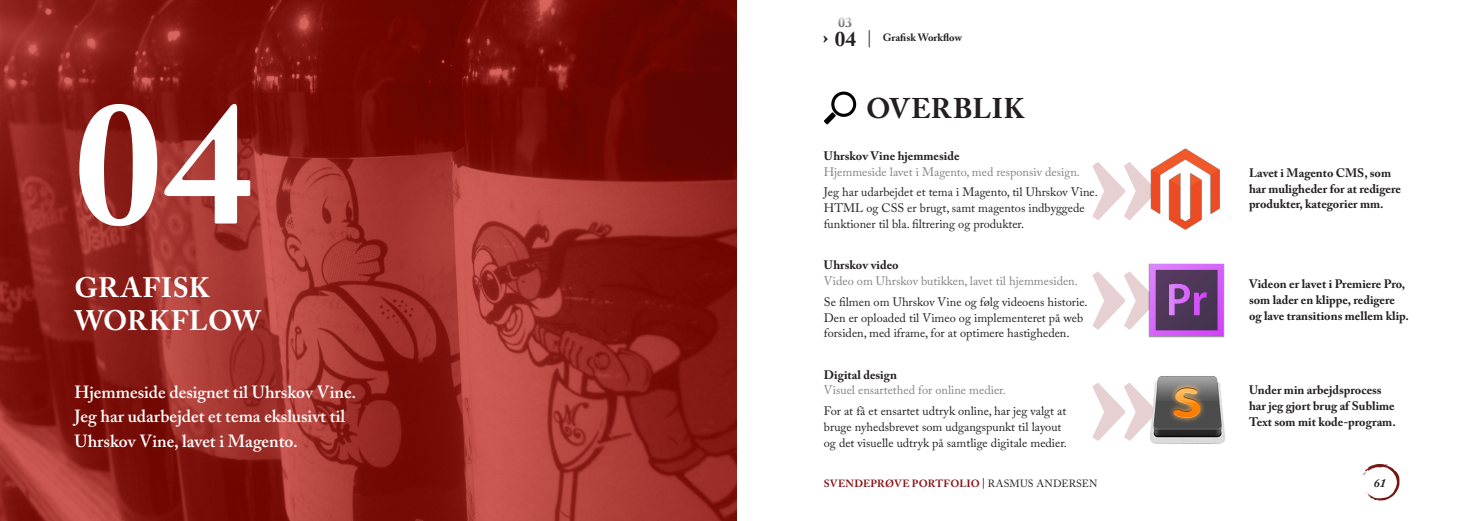
<style>
.page{position:relative;width:1474px;height:521px;background:#fff}
.page>*{position:absolute;margin:0;border:0;box-sizing:border-box;transform-origin:0 0}
.t1{font:700 175px "Adobe Caslon Pro";color:#871417}
.Rubrik{font:700 175px "Adobe Caslon Pro";color:#fff}
.Overskrift{font:700 28.26px "Adobe Caslon Pro";letter-spacing:.01em;color:#231f20}
.Rubrik-2{font:700 28px/33.6px "Adobe Caslon Pro";letter-spacing:.015em;color:#fff}
._3_linjer_Tekst{font:600 17.5px/24.5px "Adobe Caslon Pro";color:#fff}
.t2{font:700 14px "Adobe Caslon Pro";color:#231f20}
.Brødtekst{font:12.25px/15.8px "Adobe Caslon Pro";color:#231f20}
.Billedetekst{font:700 12.25px/15.8px "Adobe Caslon Pro";color:#231f20}
.Intro_til_Brød{font:12.25px "Adobe Caslon Pro";color:#808285}
.MellemRubrik{font:700 12.25px "Adobe Caslon Pro";color:#231f20}
.Sidetal{font:italic 700 12.25px "Adobe Caslon Pro";color:#231f20}
.t3{font:700 10.5px "Adobe Caslon Pro";color:#231f20}
.t4{font:700 10.41px "Adobe Caslon Pro";letter-spacing:.02em;color:#871417}
.s1{font-size:21px}
.s2{font-weight:400;font-size:16.8px}
.s3{color:#231f20}
.s4{font-weight:400;color:#231f20}
</style>
<div class="page">
<img style="left:0;top:0;width:737px;height:521px">
<div style="left:831px;top:92px;width:25px;height:25px;border:3px solid #000;border-radius:50%"></div>
<svg style="left:824px;top:112px;width:11px;height:12px"></svg>
<img style="left:1150px;top:149px;width:70px;height:81px">
<img style="left:1148px;top:263px;width:76px;height:74px">
<svg style="left:1149px;top:264px;width:74px;height:72px;background:#824a96"></svg>
<img style="left:1150px;top:376px;width:76px;height:68px">
<svg style="left:1362px;top:464px;width:37px;height:38px"></svg>
<p class="Rubrik" style="left:74px;top:61px;width:179px">04</p>
<p class="Rubrik-2" style="left:75px;top:270px;width:188px">GRAFISK<br>WORKFLOW</p>
<p class="_3_linjer_Tekst" style="left:74px;top:379px;width:283px">Hjemmeside designet til Uhrskov Vine.</p>
<p class="_3_linjer_Tekst" style="left:74px;top:404px;width:272px">Jeg har udarbejdet et tema ekslusivt til<br>Uhrskov Vine, lavet i Magento.</p>
<p class="t2" style="left:838px;top:14px;width:15px">03</p>
<p class="t3" style="left:822px;top:32px;width:141px"><span class="s1">› 04</span> <span class="s2">|</span> Grafisk Workflow</p>
<p class="Overskrift" style="left:866px;top:92px;width:160px">OVERBLIK</p>
<p class="MellemRubrik" style="left:823px;top:148px;width:137px">Uhrskov Vine hjemmeside</p>
<p class="Intro_til_Brød" style="left:823px;top:164px;width:257px">Hjemmeside lavet i Magento, med responsiv design.</p>
<p class="Brødtekst" style="left:823px;top:184px;width:275px">Jeg har udarbejdet et tema i Magento, til Uhrskov Vine.<br>HTML og CSS er brugt, samt magentos indbyggede funktioner til bla. filtrering og produkter.</p>
<p class="MellemRubrik" style="left:823px;top:258px;width:76px">Uhrskov video</p>
<p class="Intro_til_Brød" style="left:823px;top:274px;width:255px">Video om Uhrskov butikken, lavet til hjemmesiden.</p>
<p class="Brødtekst" style="left:823px;top:294px;width:265px">Se filmen om Uhrskov Vine og følg videoens historie.<br>Den er oploaded til Vimeo og implementeret på web forsiden, med iframe, for at optimere hastigheden.</p>
<p class="MellemRubrik" style="left:823px;top:367px;width:75px">Digital design</p>
<p class="Intro_til_Brød" style="left:823px;top:383px;width:183px">Visuel ensartethed for online medier.</p>
<p class="Brødtekst" style="left:823px;top:403px;width:245px">For at få et ensartet udtryk online, har jeg valgt at bruge nyhedsbrevet som udgangspunkt til layout og det visuelle udtryk på samtlige digitale medier.</p>
<h1 class="t1" style="left:1085px;top:86px;width:78px">»</h1>
<h1 class="t1" style="left:1085px;top:195px;width:78px">»</h1>
<h1 class="t1" style="left:1085px;top:306px;width:78px">»</h1>
<p class="t4" style="left:824px;top:477px;width:275px">SVENDEPRØVE PORTFOLIO <span class="s3">|</span> <span class="s4">RASMUS ANDERSEN</span></p>
<p class="Billedetekst" style="left:1248px;top:165px;width:154px">Lavet i Magento CMS, som har muligheder for at redigere produkter, kategorier mm.</p>
<p class="Billedetekst" style="left:1248px;top:276px;width:161px">Videon er lavet i Premiere Pro, som lader en klippe, redigere og lave transitions mellem klip.</p>
<p class="Billedetekst" style="left:1248px;top:382px;width:148px">Under min arbejdsprocess har jeg gjort brug af Sublime<br>Text som mit kode-program.</p>
<p class="Sidetal" style="left:1373px;top:476px;width:14px">61</p>
</div>
